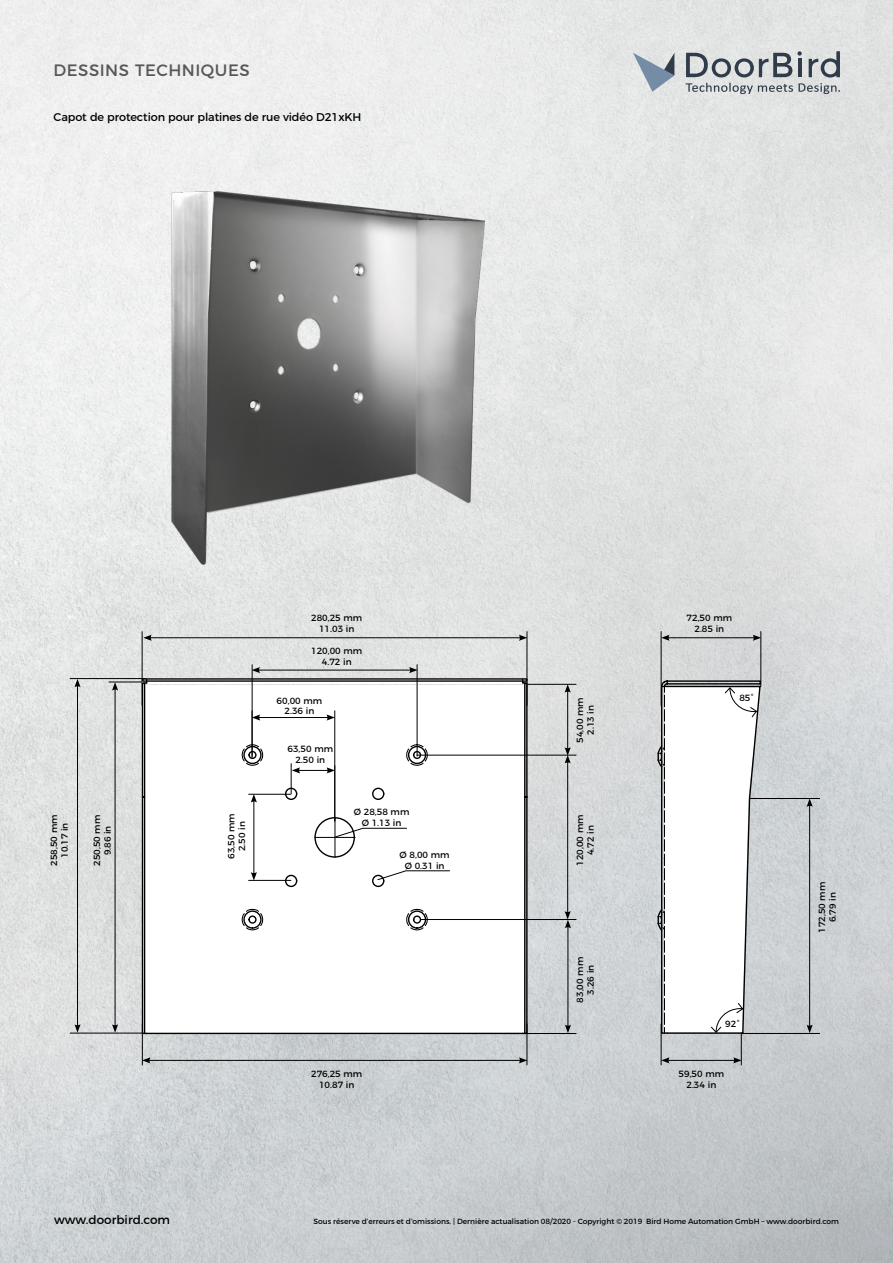
<style>
.page{position:relative;width:893px;height:1263px;background:#fff}
.page>*{position:absolute;margin:0;border:0;box-sizing:border-box;transform-origin:0 0}
.t1{font:16.5px "Montserrat";letter-spacing:.03em;color:#575756}
.t2{font:12px "Montserrat";color:#000}
.t3{font:11.25px "Montserrat";letter-spacing:-.01em;color:#000}
.t4{font:9px/10.8px "Montserrat";color:#000;text-align:center}
.t5{font:7.5px "Montserrat";color:#000}
</style>
<div class="page">
<img style="left:0;top:0;width:893px;height:1263px">
<svg style="left:633px;top:53px;width:41px;height:39px;background:#aeb9c3"></svg>
<svg style="left:686px;top:51px;width:154px;height:43px;background:#b2b6b9"></svg>
<img style="left:59px;top:131px;width:509px;height:464px">
<hr style="left:749px;top:798px;width:71px;height:1px;background:#000">
<hr style="left:742px;top:1033px;width:78px;height:1px;background:#000">
<hr style="left:142px;top:631px;width:1px;height:74px;background:#000">
<hr style="left:661px;top:631px;width:1px;height:74px;background:#000">
<hr style="left:142px;top:1024px;width:1px;height:41px;background:#000">
<hr style="left:661px;top:1024px;width:1px;height:41px;background:#000">
<hr style="left:149px;top:637px;width:372px;height:1px;background:#000">
<svg style="left:143px;top:635px;width:9px;height:6px"></svg>
<svg style="left:519px;top:635px;width:8px;height:6px"></svg>
<hr style="left:667px;top:637px;width:88px;height:1px;background:#000">
<svg style="left:661px;top:635px;width:9px;height:6px"></svg>
<svg style="left:753px;top:635px;width:7px;height:6px"></svg>
<hr style="left:148px;top:1060px;width:373px;height:1px;background:#000">
<svg style="left:142px;top:1057px;width:8px;height:6px"></svg>
<svg style="left:519px;top:1057px;width:8px;height:6px"></svg>
<hr style="left:667px;top:1060px;width:69px;height:1px;background:#000">
<svg style="left:661px;top:1057px;width:9px;height:6px"></svg>
<svg style="left:733px;top:1057px;width:8px;height:6px"></svg>
<hr style="left:77px;top:685px;width:1px;height:342px;background:#000">
<svg style="left:74px;top:679px;width:7px;height:8px"></svg>
<svg style="left:74px;top:1024px;width:7px;height:9px"></svg>
<hr style="left:567px;top:761px;width:1px;height:152px;background:#000">
<hr style="left:567px;top:690px;width:1px;height:60px;background:#000">
<svg style="left:565px;top:747px;width:6px;height:16px"></svg>
<svg style="left:565px;top:685px;width:6px;height:8px"></svg>
<hr style="left:809px;top:804px;width:1px;height:223px;background:#000">
<svg style="left:806px;top:1025px;width:7px;height:8px"></svg>
<svg style="left:806px;top:799px;width:7px;height:8px"></svg>
<hr style="left:70px;top:678px;width:75px;height:1px;background:#000">
<hr style="left:70px;top:1033px;width:75px;height:1px;background:#000">
<hr style="left:527px;top:631px;width:1px;height:74px;background:#000">
<hr style="left:760px;top:631px;width:1px;height:55px;background:#000">
<hr style="left:527px;top:1024px;width:1px;height:41px;background:#000">
<hr style="left:741px;top:1024px;width:1px;height:41px;background:#000">
<hr style="left:115px;top:688px;width:1px;height:339px;background:#000">
<svg style="left:112px;top:1024px;width:6px;height:9px"></svg>
<svg style="left:112px;top:683px;width:6px;height:8px"></svg>
<hr style="left:109px;top:682px;width:36px;height:1px;background:#000">
<hr style="left:528px;top:684px;width:48px;height:1px;background:#000">
<hr style="left:568px;top:926px;width:1px;height:101px;background:#000">
<svg style="left:565px;top:911px;width:6px;height:17px"></svg>
<svg style="left:565px;top:1025px;width:6px;height:8px"></svg>
<hr style="left:491px;top:1033px;width:85px;height:1px;background:#000">
<hr style="left:252px;top:665px;width:1px;height:91px;background:#000">
<hr style="left:258px;top:670px;width:154px;height:1px;background:#000">
<svg style="left:252px;top:667px;width:8px;height:6px"></svg>
<svg style="left:409px;top:667px;width:8px;height:6px"></svg>
<hr style="left:417px;top:665px;width:1px;height:91px;background:#000">
<svg style="left:657px;top:680px;width:105px;height:354px"></svg>
<svg style="left:141px;top:677px;width:387px;height:358px"></svg>
<svg style="left:145px;top:679px;width:381px;height:5px"></svg>
<hr style="left:147px;top:1033px;width:376px;height:1px;background:#000">
<hr style="left:421px;top:919px;width:155px;height:1px;background:#000">
<hr style="left:417px;top:755px;width:159px;height:1px;background:#000">
<hr style="left:258px;top:717px;width:71px;height:1px;background:#000">
<svg style="left:326px;top:714px;width:8px;height:7px"></svg>
<svg style="left:253px;top:714px;width:7px;height:7px"></svg>
<hr style="left:334px;top:711px;width:1px;height:110px;background:#000">
<hr style="left:252px;top:711px;width:1px;height:47px;background:#000">
<svg style="left:241px;top:744px;width:209px;height:187px"></svg>
<hr style="left:249px;top:794px;width:42px;height:1px;background:#000">
<hr style="left:249px;top:880px;width:42px;height:1px;background:#000">
<h1 class="t1" style="left:54px;top:57px;width:197px">DESSINS TECHNIQUES</h1>
<p class="t3" style="left:54px;top:108px;width:309px">Capot de protection pour platines de rue vidéo D21xKH</p>
<p class="t4" style="left:311px;top:612px;width:53px">280,25 mm<br>11.03 in</p>
<p class="t4" style="left:686px;top:612px;width:47px">72,50 mm<br>2.85 in</p>
<p class="t4" style="left:311px;top:645px;width:53px">120,00 mm<br>4.72 in</p>
<p class="t4" style="left:277px;top:694px;width:47px">60,00 mm<br>2.36 in</p>
<p class="t4" style="left:288px;top:743px;width:47px">63,50 mm<br>2.50 in</p>
<p class="t4" style="left:574px;top:743px;width:47px;rotate:-90deg">54,00 mm<br>2.13 in</p>
<p class="t4" style="left:739px;top:691px;width:16px">85°</p>
<p class="t4" style="left:354px;top:806px;width:57px">Ø 28,58 mm<br>Ø 1.13 in</p>
<p class="t4" style="left:400px;top:848px;width:52px">Ø 8,00 mm<br>Ø 0.31 in</p>
<p class="t4" style="left:225px;top:859px;width:47px;rotate:-90deg">63,50 mm<br>2.50 in</p>
<p class="t4" style="left:48px;top:866px;width:53px;rotate:-90deg">258,50 mm<br>10.17 in</p>
<p class="t4" style="left:574px;top:866px;width:53px;rotate:-90deg">120,00 mm<br>4.72 in</p>
<p class="t4" style="left:91px;top:866px;width:53px;rotate:-90deg">250,50 mm<br>9.86 in</p>
<p class="t4" style="left:574px;top:1002px;width:47px;rotate:-90deg">83,00 mm<br>3.26 in</p>
<p class="t4" style="left:725px;top:1018px;width:16px">92°</p>
<p class="t4" style="left:731px;top:1018px;width:7px">1</p>
<p class="t4" style="left:311px;top:1068px;width:53px">276,25 mm<br>10.87 in</p>
<p class="t4" style="left:679px;top:1068px;width:47px">59,50 mm<br>2.34 in</p>
<p class="t4" style="left:816px;top:933px;width:53px;rotate:-90deg">172,50 mm<br>6.79 in</p>
<h2 class="t2" style="left:54px;top:1210px;width:118px">www.doorbird.com</h2>
<p class="t5" style="left:314px;top:1215px;width:527px">Sous réserve d‘erreurs et d‘omissions. | Dernière actualisation 08/2020 - Copyright © 2019 Bird Home Automation GmbH – www.doorbird.com</p>
</div>
